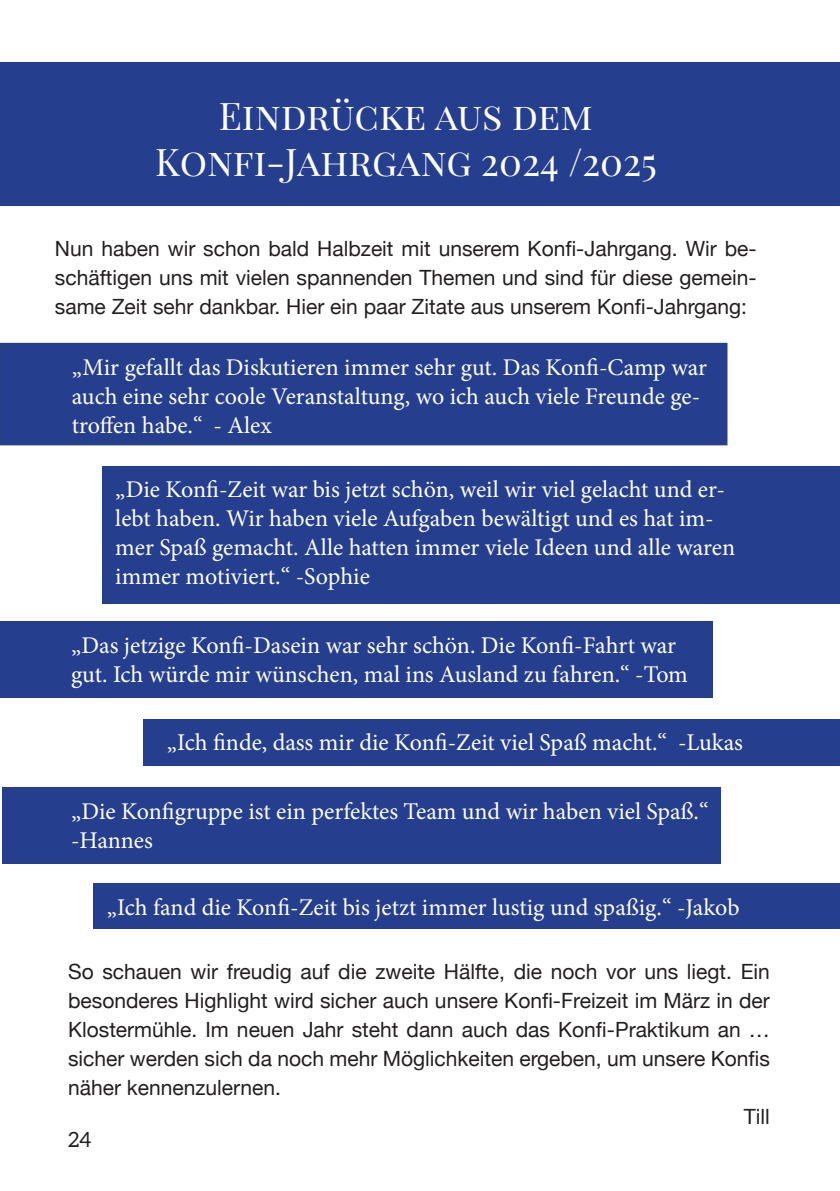
<style>
.page{position:relative;width:840px;height:1191px;background:#fff}
.page>*{position:absolute;margin:0;border:0;box-sizing:border-box;transform-origin:0 0}
.t1{font:38px/45.6px "Playfair Display SC";color:#fff;text-align:center}
.t2{font:24px/28.8px "Minion Pro";color:#fff}
.t3{font:21px/29px "Helvetica Neue";color:#231f20;text-align:justify}
.t4{font:21px "Aleo";color:#231f20}
</style>
<div class="page">
<div style="left:0;top:62px;width:839px;height:144px;background:#253f8e"></div>
<div style="left:1px;top:344px;width:725px;height:100px;background:#253f8e"></div>
<div style="left:0;top:343px;width:727px;height:102px;border:2px solid #273f84"></div>
<div style="left:102px;top:466px;width:737px;height:137px;background:#253f8e"></div>
<div style="left:0;top:621px;width:712px;height:76px;background:#253f8e"></div>
<div style="left:143px;top:719px;width:696px;height:46px;background:#253f8e"></div>
<div style="left:2px;top:787px;width:718px;height:76px;background:#253f8e"></div>
<div style="left:94px;top:883px;width:745px;height:46px;background:#253f8e"></div>
<h1 class="t1" style="left:155px;top:93px;width:503px">Eindrücke aus dem<br>Konfi-Jahrgang 2024 /2025</h1>
<p class="t3" style="left:55px;top:235px;width:703px">Nun haben wir schon bald Halbzeit mit unserem Konfi-Jahrgang. Wir be&shy;schäftigen uns mit vielen spannenden Themen und sind für diese gemein&shy;same Zeit sehr dankbar. Hier ein paar Zitate aus unserem Konfi-Jahrgang:</p>
<p class="t2" style="left:72px;top:353px;width:636px">„Mir gefallt das Diskutieren immer sehr gut. Das Konfi-Camp war auch eine sehr coole Veranstaltung, wo ich auch viele Freunde ge&shy;troffen habe.“ - Alex</p>
<p class="t2" style="left:115px;top:475px;width:621px">„Die Konfi-Zeit war bis jetzt schön, weil wir viel gelacht und er&shy;lebt haben. Wir haben viele Aufgaben bewältigt und es hat im&shy;mer Spaß gemacht. Alle hatten immer viele Ideen und alle waren immer motiviert.“ -Sophie</p>
<p class="t2" style="left:71px;top:631px;width:618px">„Das jetzige Konfi-Dasein war sehr schön. Die Konfi-Fahrt war gut. Ich würde mir wünschen, mal ins Ausland zu fahren.“ -Tom</p>
<p class="t2" style="left:167px;top:728px;width:577px">„Ich finde, dass mir die Konfi-Zeit viel Spaß macht.“ -Lukas</p>
<p class="t2" style="left:71px;top:797px;width:638px">„Die Konfigruppe ist ein perfektes Team und wir haben viel Spaß.“ -Hannes</p>
<p class="t2" style="left:107px;top:893px;width:633px">„Ich fand die Konfi-Zeit bis jetzt immer lustig und spaßig.“ -Jakob</p>
<p class="t3" style="left:68px;top:958px;width:702px">So schauen wir freudig auf die zweite Hälfte, die noch vor uns liegt. Ein</p>
<p class="t3" style="left:68px;top:987px;width:702px">besonderes Highlight wird sicher auch unsere Konfi-Freizeit im März in der</p>
<p class="t3" style="left:68px;top:1016px;width:702px">Klostermühle. Im neuen Jahr steht dann auch das Konfi-Praktikum an …</p>
<p class="t3" style="left:68px;top:1045px;width:702px">sicher werden sich da noch mehr Möglichkeiten ergeben, um unsere Konfis</p>
<p class="t3" style="left:68px;top:1074px;width:214px">näher kennenzulernen.</p>
<p class="t3" style="left:743px;top:1103px;width:28px">Till</p>
<p class="t4" style="left:68px;top:1127px;width:25px">24</p>
</div>
